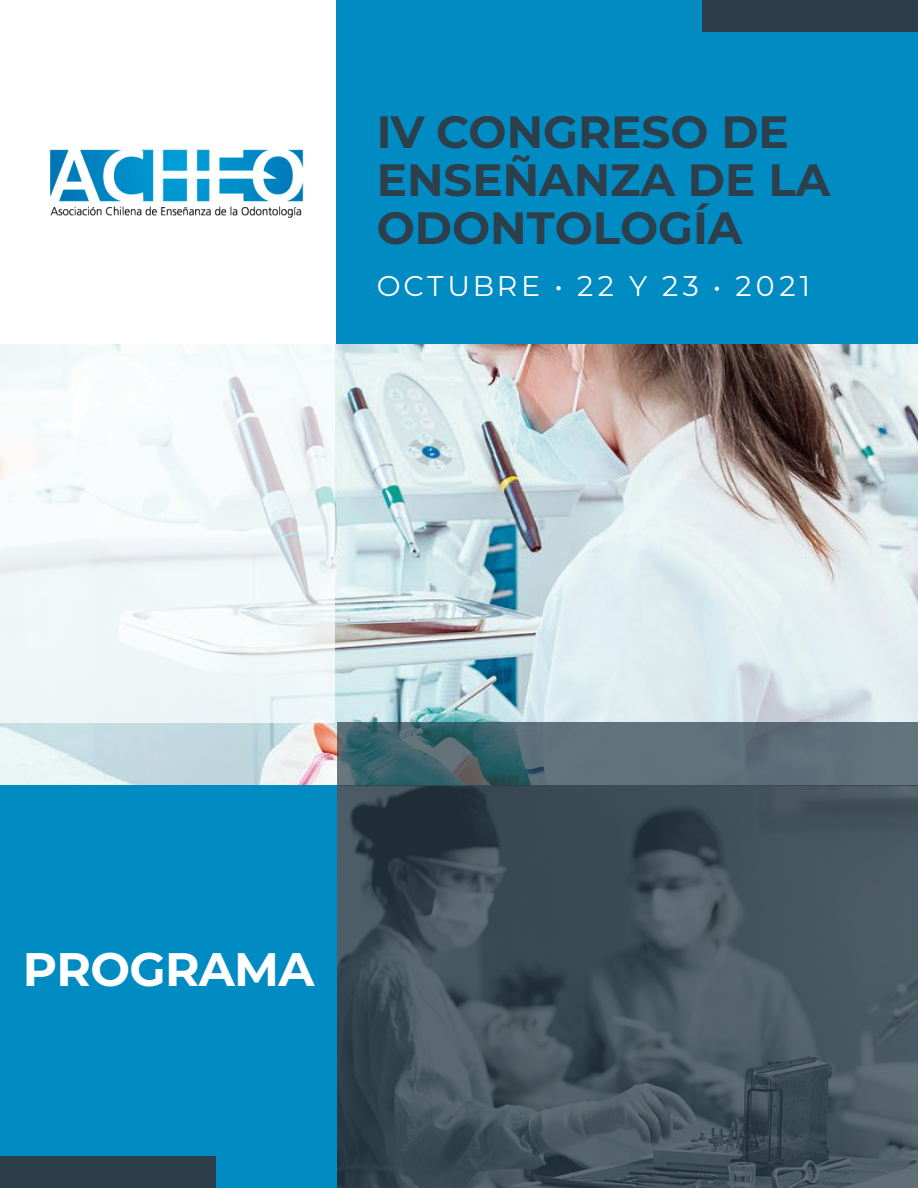
<style>
.page{position:relative;width:918px;height:1188px;background:#fff}
.page>*{position:absolute;margin:0;border:0;box-sizing:border-box;transform-origin:0 0}
.t1{font:700 46.95px "Montserrat";letter-spacing:-.015em;color:#fff}
.t2{font:700 45.15px/48px "Montserrat";color:#2c3f4a}
.t3{font:28.5px "Montserrat";letter-spacing:.135em;color:#fff}
</style>
<div class="page">
<div style="left:337px;top:0;width:581px;height:786px;background:#008bc3"></div>
<div style="left:703px;top:0;width:215px;height:31px;background:#2b3e4a"></div>
<img style="left:0;top:344px;width:918px;height:442px">
<svg style="left:0;top:344px;width:335px;height:379px;fill:#f2f8f9"></svg>
<img style="left:50px;top:149px;width:254px;height:69px">
<svg style="left:337px;top:723px;width:581px;height:63px;background:#536b75"></svg>
<svg style="left:337px;top:786px;width:581px;height:402px;background:#42515a"></svg>
<div style="left:0;top:786px;width:337px;height:402px;background:#008bc3"></div>
<svg style="left:715px;top:287px;width:4px;height:4px"></svg>
<div style="left:0;top:1157px;width:215px;height:31px;background:#2b3e4a"></div>
<p class="t2" style="left:377px;top:106px;width:455px">IV CONGRESO DE<br>ENSEÑANZA DE LA<br>ODONTOLOGÍA</p>
<p class="t3" style="left:377px;top:267px;width:324px">OCTUBRE • 22 Y 23</p>
<p class="t3" style="left:735px;top:267px;width:76px">2021</p>
<p class="t1" style="left:23px;top:936px;width:293px">PROGRAMA</p>
</div>
